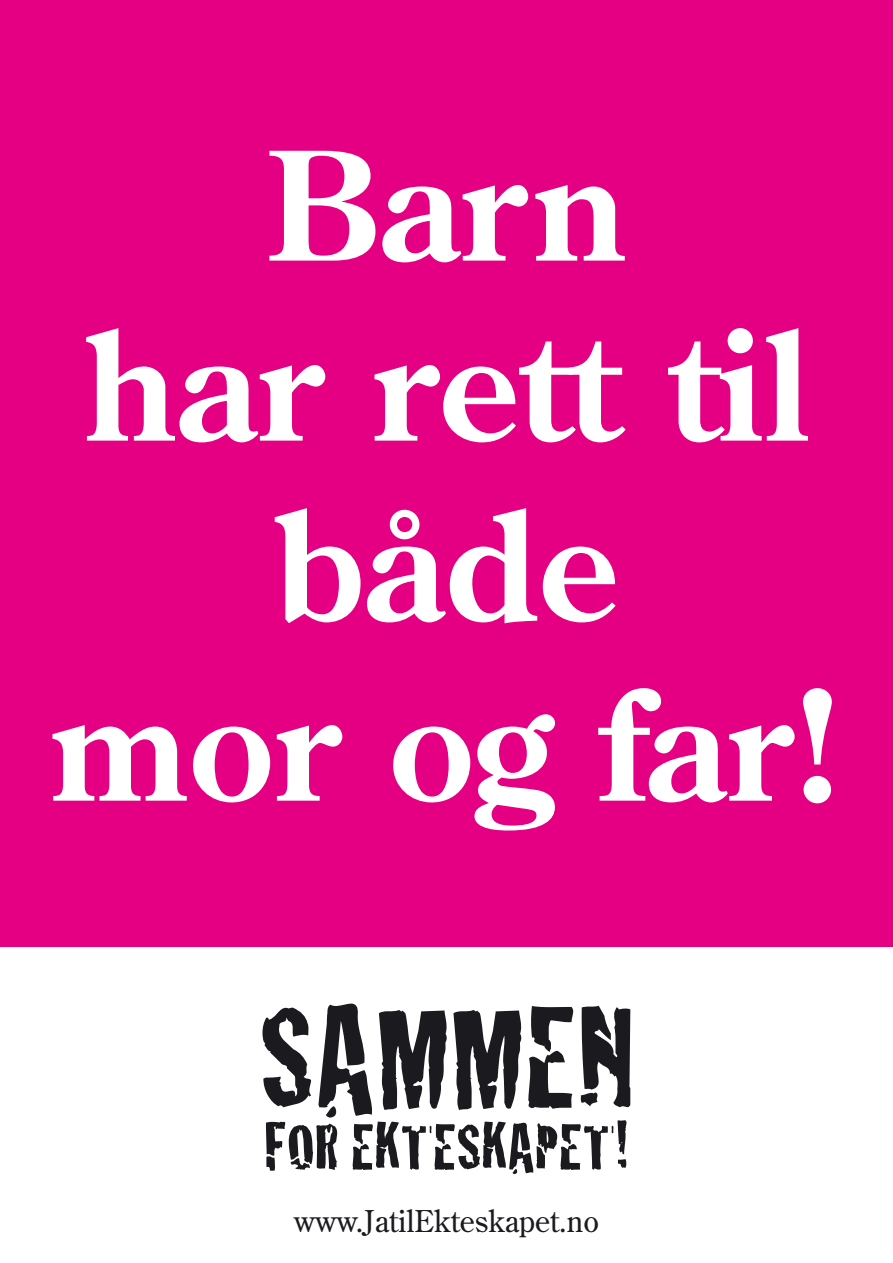
<style>
.page{position:relative;width:893px;height:1263px;background:#fff}
.page>*{position:absolute;margin:0;border:0;box-sizing:border-box;transform-origin:0 0}
.t1{font:700 150px "Century Old Style Std";color:#fff}
.t2{font:150px "Cracked";color:#1b1b1f}
.t3{font:67.5px "Cracked";color:#1b1b1f}
.t4{font:30px "Century Old Style Std";color:#1b1b1f}
</style>
<div class="page">
<div style="left:0;top:0;width:893px;height:946px;background:#e50083"></div>
<p class="t1" style="left:267px;top:107px;width:361px">Barn</p>
<p class="t1" style="left:84px;top:287px;width:726px">har rett til</p>
<p class="t1" style="left:275px;top:467px;width:345px">både</p>
<p class="t1" style="left:50px;top:647px;width:794px">mor og far!</p>
<p class="t2" style="left:259px;top:936px;width:376px">SAMMEN</p>
<p class="t3" style="left:264px;top:1092px;width:366px">FOR EKTESKAPET!</p>
<p class="t4" style="left:294px;top:1202px;width:307px">www.JatilEkteskapet.no</p>
</div>
